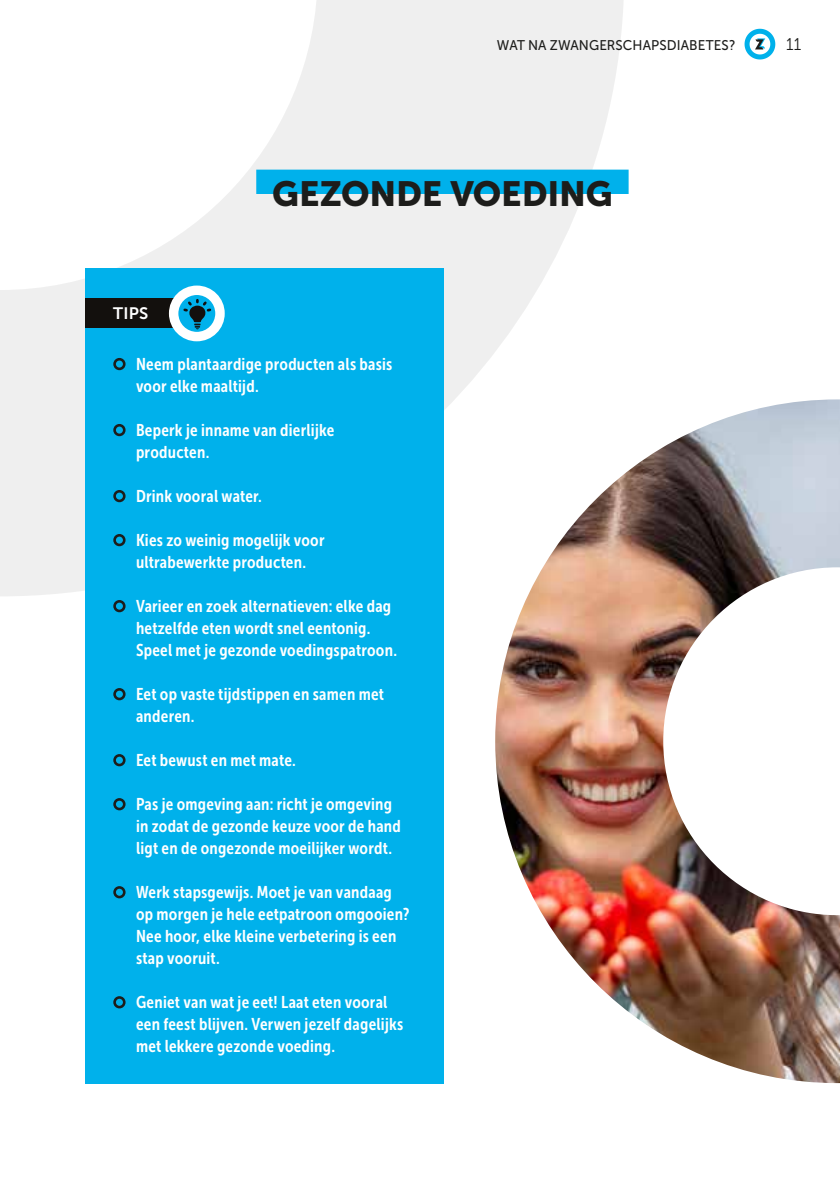
<style>
.page{position:relative;width:840px;height:1191px;background:#fff}
.page>*{position:absolute;margin:0;border:0;box-sizing:border-box;transform-origin:0 0}
.t1{font:34.8px "Museo Sans 900";letter-spacing:-.005em;color:#1d1d1b}
.t2{font:17px/22px "Museo Sans Cond 700";letter-spacing:.015em;color:#fff}
.t3{font:17px "Museo Sans 300";color:#1d1d1b;scale:.95 1}
.t4{font:16.6px "Museo Sans 700";color:#fff}
.t5{font:14px "Museo Sans 500";letter-spacing:.01em;color:#1d1d1b;scale:.95 1}
</style>
<div class="page">
<svg style="left:744px;top:28px;width:32px;height:32px"></svg>
<svg style="left:0;top:0;width:624px;height:596px;fill:#efefef"></svg>
<div style="left:256px;top:170px;width:372px;height:24px;background:#00b1eb"></div>
<div style="left:85px;top:268px;width:358px;height:815px;background:#00b1eb"></div>
<div style="left:113px;top:358px;width:12px;height:12px;border:3px solid #1d1d1b;border-radius:50%"></div>
<div style="left:113px;top:424px;width:12px;height:12px;border:3px solid #1d1d1b;border-radius:50%"></div>
<div style="left:113px;top:490px;width:12px;height:12px;border:3px solid #1d1d1b;border-radius:50%"></div>
<div style="left:113px;top:534px;width:12px;height:12px;border:3px solid #1d1d1b;border-radius:50%"></div>
<div style="left:113px;top:600px;width:12px;height:12px;border:3px solid #1d1d1b;border-radius:50%"></div>
<div style="left:113px;top:688px;width:12px;height:12px;border:3px solid #1d1d1b;border-radius:50%"></div>
<div style="left:113px;top:754px;width:12px;height:12px;border:3px solid #1d1d1b;border-radius:50%"></div>
<div style="left:113px;top:798px;width:12px;height:12px;border:3px solid #1d1d1b;border-radius:50%"></div>
<div style="left:113px;top:886px;width:12px;height:12px;border:3px solid #1d1d1b;border-radius:50%"></div>
<div style="left:113px;top:996px;width:12px;height:12px;border:3px solid #1d1d1b;border-radius:50%"></div>
<div style="left:85px;top:299px;width:92px;height:29px;background:#13100d"></div>
<div style="left:169px;top:285px;width:55px;height:56px;border:9px solid #fff;border-radius:50%"></div>
<svg style="left:183px;top:299px;width:28px;height:30px"></svg>
<img style="left:495px;top:399px;width:344px;height:684px">
<p class="t5" style="left:496px;top:37px;width:252px">WAT NA ZWANGERSCHAPSDIABETES?</p>
<p class="t3" style="left:785px;top:35px;width:18px">11</p>
<p class="t4" style="left:113px;top:304px;width:36px">TIPS</p>
<h1 class="t1" style="left:272px;top:174px;width:342px">GEZONDE VOEDING</h1>
<p class="t2" style="left:136px;top:353px;width:258px">Neem plantaardige producten als basis voor elke maaltijd.</p>
<p class="t2" style="left:136px;top:419px;width:200px">Beperk je inname van dierlijke producten.</p>
<p class="t2" style="left:136px;top:485px;width:127px">Drink vooral water.</p>
<p class="t2" style="left:136px;top:529px;width:190px">Kies zo weinig mogelijk voor ultrabewerkte producten.</p>
<p class="t2" style="left:136px;top:595px;width:262px">Varieer en zoek alternatieven: elke dag hetzelfde eten wordt snel eentonig.<br>Speel met je gezonde voedingspatroon.</p>
<p class="t2" style="left:136px;top:683px;width:249px">Eet op vaste tijdstippen en samen met anderen.</p>
<p class="t2" style="left:136px;top:749px;width:161px">Eet bewust en met mate.</p>
<p class="t2" style="left:136px;top:793px;width:266px">Pas je omgeving aan: richt je omgeving in zodat de gezonde keuze voor de hand ligt en de ongezonde moeilijker wordt.</p>
<p class="t2" style="left:136px;top:881px;width:275px">Werk stapsgewijs. Moet je van vandaag op morgen je hele eetpatroon omgooien?<br>Nee hoor, elke kleine verbetering is een stap vooruit.</p>
<p class="t2" style="left:136px;top:991px;width:269px">Geniet van wat je eet! Laat eten vooral een feest blijven. Verwen jezelf dagelijks met lekkere gezonde voeding.</p>
</div>
